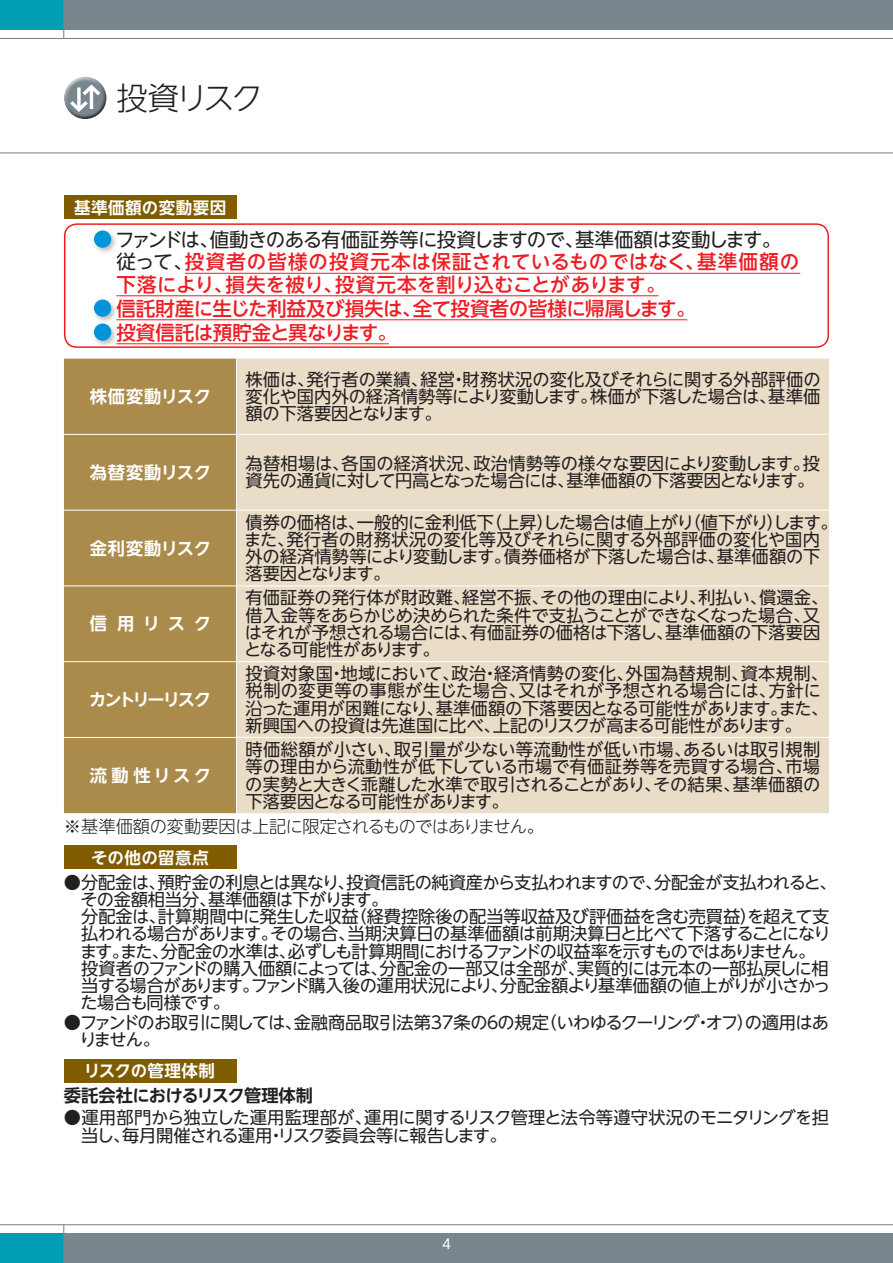
<style>
.page{position:relative;width:893px;height:1263px;background:#fff}
.page>*{position:absolute;margin:0;border:0;box-sizing:border-box;transform-origin:0 0}
.t1{font:300 31.5px "UD Shin Go NT Pro";letter-spacing:-.105em;color:#231f20}
.t2{font:500 19.5px/23.2px "UD Shin Go NT Pro";color:#ee1d23}
.t3{font:17.25px/17.2px "UD Shin Go NT Pro";letter-spacing:-.015em;color:#231f20}
.t4{font:17.25px/18px "UD Shin Go NT Pro";letter-spacing:-.035em;color:#231f20}
.t5{font:17.25px/17.2px "UD Shin Go NT Pro";letter-spacing:-.04em;color:#231f20}
.t6{font:300 17.25px "UD Shin Go NT Pro";letter-spacing:-.04em;color:#231f20}
.t7{font:700 17.25px "UD Shin Go NT Pro De";letter-spacing:.01em;color:#fff}
.t8{font:700 17.25px "UD Shin Go NT Pro De";letter-spacing:-.035em;color:#231f20}
.t9{font:700 17.25px "UD Shin Go NT Pro De";letter-spacing:.05em;color:#fff}
.t10{font:700 17.25px "UD Shin Go NT Pro De";letter-spacing:-.115em;color:#fff}
.t11{font:700 16.5px "UD Shin Go NT Pro De";letter-spacing:.03em;color:#fff}
.t12{font:13.5px "UD Shin Go NT Pro";color:#fff}
.s1{font-weight:400;color:#231f20}
</style>
<div class="page">
<div style="left:64px;top:0;width:829px;height:30px;background:#7a868d"></div>
<div style="left:64px;top:1233px;width:829px;height:30px;background:#7a868d"></div>
<hr style="left:0;top:38px;width:893px;height:1px;background:#7a868d">
<hr style="left:0;top:152px;width:893px;height:1px;background:#7a868d">
<hr style="left:0;top:1224px;width:893px;height:1px;background:#7a868d">
<div style="left:0;top:0;width:64px;height:30px;background:#009eb4"></div>
<div style="left:0;top:1233px;width:64px;height:30px;background:#009eb4"></div>
<hr style="left:63px;top:0;width:1px;height:39px;background:#7a868d">
<hr style="left:63px;top:1224px;width:1px;height:39px;background:#7a868d">
<div style="left:64px;top:76px;width:43px;height:34px;background:#fff;opacity:.75"></div>
<div style="left:64px;top:83px;width:44px;height:38px;background:#231f20;opacity:.75"></div>
<div style="left:64px;top:196px;width:172px;height:23px;background:#7f5c00"></div>
<div style="left:92px;top:228px;width:26px;height:27px;background:#231f20;opacity:.3"></div>
<div style="left:94px;top:230px;width:17px;height:18px;background:#0095d9;border-radius:50%"></div>
<hr style="left:185px;top:273px;width:615px;height:1px;background:#ee1d23">
<hr style="left:116px;top:295px;width:542px;height:1px;background:#ee1d23">
<div style="left:92px;top:297px;width:26px;height:27px;background:#231f20;opacity:.3"></div>
<div style="left:94px;top:299px;width:17px;height:18px;background:#0095d9;border-radius:50%"></div>
<hr style="left:116px;top:319px;width:571px;height:1px;background:#ee1d23">
<div style="left:92px;top:321px;width:26px;height:27px;background:#231f20;opacity:.3"></div>
<div style="left:94px;top:323px;width:17px;height:18px;background:#0095d9;border-radius:50%"></div>
<hr style="left:116px;top:343px;width:273px;height:1px;background:#ee1d23">
<div style="left:64px;top:359px;width:172px;height:454px;background:#aa8b4b"></div>
<div style="left:237px;top:359px;width:592px;height:454px;background:#e9ddc8"></div>
<hr style="left:64px;top:434px;width:172px;height:1px;background:#fff">
<hr style="left:236px;top:434px;width:593px;height:1px;background:#fff">
<hr style="left:64px;top:510px;width:172px;height:1px;background:#fff">
<hr style="left:236px;top:510px;width:593px;height:1px;background:#fff">
<hr style="left:64px;top:585px;width:172px;height:1px;background:#fff">
<hr style="left:236px;top:585px;width:593px;height:1px;background:#fff">
<hr style="left:64px;top:661px;width:172px;height:1px;background:#fff">
<hr style="left:236px;top:661px;width:593px;height:1px;background:#fff">
<hr style="left:64px;top:737px;width:172px;height:1px;background:#fff">
<hr style="left:236px;top:737px;width:593px;height:1px;background:#fff">
<div style="left:64px;top:846px;width:172px;height:23px;background:#7f5c00"></div>
<div style="left:64px;top:1059px;width:172px;height:23px;background:#7f5c00"></div>
<div style="left:64px;top:223px;width:765px;height:125px;border:2px solid #ee1d23;border-radius:12px"></div>
<h1 class="t1" style="left:116px;top:72px;width:148px">投資リスク</h1>
<p class="t11" style="left:74px;top:194px;width:154px">基準価額の変動要因</p>
<p class="t2" style="left:115px;top:227px;width:685px"><span class="s1">ファンドは、値動きのある有価証券等に投資しますので、基準価額は変動します。従って、</span>投資者の皆様の投資元本は保証されているものではなく、基準価額の下落により、損失を被り、投資元本を割り込むことがあります。<br>信託財産に生じた利益及び損失は、全て投資者の皆様に帰属します。<br>投資信託は預貯金と異なります。</p>
<p class="t7" style="left:90px;top:382px;width:123px">株価変動リスク</p>
<p class="t3" style="left:245px;top:370px;width:577px;text-align:justify">株価は、発行者の業績、経営・財務状況の変化及びそれらに関する外部評価の変化や国内外の経済情勢等により変動します。株価が下落した場合は、基準価額の下落要因となります。</p>
<p class="t7" style="left:90px;top:458px;width:123px">為替変動リスク</p>
<p class="t3" style="left:245px;top:454px;width:576px">為替相場は、各国の経済状況、政治情勢等の様々な要因により変動します。投資先の通貨に対して円高となった場合には、基準価額の下落要因となります。</p>
<p class="t7" style="left:90px;top:534px;width:123px">金利変動リスク</p>
<p class="t9" style="left:90px;top:610px;width:123px">信用リスク</p>
<p class="t10" style="left:89px;top:685px;width:123px">カントリーリスク</p>
<p class="t3" style="left:244px;top:513px;width:595px">債券の価格は、一般的に金利低下（上昇）した場合は値上がり（値下がり）します。また、発行者の財務状況の変化等及びそれらに関する外部評価の変化や国内外の経済情勢等により変動します。債券価格が下落した場合は、基準価額の下落要因となります。</p>
<p class="t3" style="left:244px;top:589px;width:585px">有価証券の発行体が財政難、経営不振、その他の理由により、利払い、償還金、借入金等をあらかじめ決められた条件で支払うことができなくなった場合、又はそれが予想される場合には、有価証券の価格は下落し、基準価額の下落要因となる可能性があります。</p>
<p class="t3" style="left:245px;top:664px;width:584px">投資対象国・地域において、政治・経済情勢の変化、外国為替規制、資本規制、税制の変更等の事態が生じた場合、又はそれが予想される場合には、方針に沿った運用が困難になり、基準価額の下落要因となる可能性があります。また、新興国への投資は先進国に比べ、上記のリスクが高まる可能性があります。</p>
<p class="t3" style="left:245px;top:740px;width:577px;text-align:justify">時価総額が小さい、取引量が少ない等流動性が低い市場、あるいは取引規制等の理由から流動性が低下している市場で有価証券等を売買する場合、市場の実勢と大きく乖離した水準で取引されることがあり、その結果、基準価額の下落要因となる可能性があります。</p>
<p class="t6" style="left:64px;top:812px;width:481px">※基準価額の変動要因は上記に限定されるものではありません。</p>
<p class="t11" style="left:91px;top:844px;width:119px">その他の留意点</p>
<p class="t3" style="left:80px;top:873px;width:758px;text-indent:-16px">●分配金は、預貯金の利息とは異なり、投資信託の純資産から支払われますので、分配金が支払われると、その金額相当分、基準価額は下がります。<br>分配金は、計算期間中に発生した収益（経費控除後の配当等収益及び評価益を含む売買益）を超えて支払われる場合があります。その場合、当期決算日の基準価額は前期決算日と比べて下落することになります。また、分配金の水準は、必ずしも計算期間におけるファンドの収益率を示すものではありません。投資者のファンドの購入価額によっては、分配金の一部又は全部が、実質的には元本の一部払戻しに相当する場合があります。ファンド購入後の運用状況により、分配金額より基準価額の値上がりが小さかった場合も同様です。</p>
<p class="t5" style="left:80px;top:1013px;width:751px;text-indent:-16px">●ファンドのお取引に関しては、金融商品取引法第37条の６の規定（いわゆるクーリング・オフ）の適用はありません。</p>
<p class="t11" style="left:84px;top:1057px;width:133px">リスクの管理体制</p>
<p class="t8" style="left:64px;top:1081px;width:251px">委託会社におけるリスク管理体制</p>
<p class="t4" style="left:81px;top:1107px;width:749px;text-indent:-17px">●運用部門から独立した運用監理部が、運用に関するリスク管理と法令等遵守状況のモニタリングを担当し、毎月開催される運用・リスク委員会等に報告します。</p>
<p class="t9" style="left:90px;top:761px;width:123px">流動性リスク</p>
<p class="t12" style="left:442px;top:1233px;width:10px">4</p>
</div>
